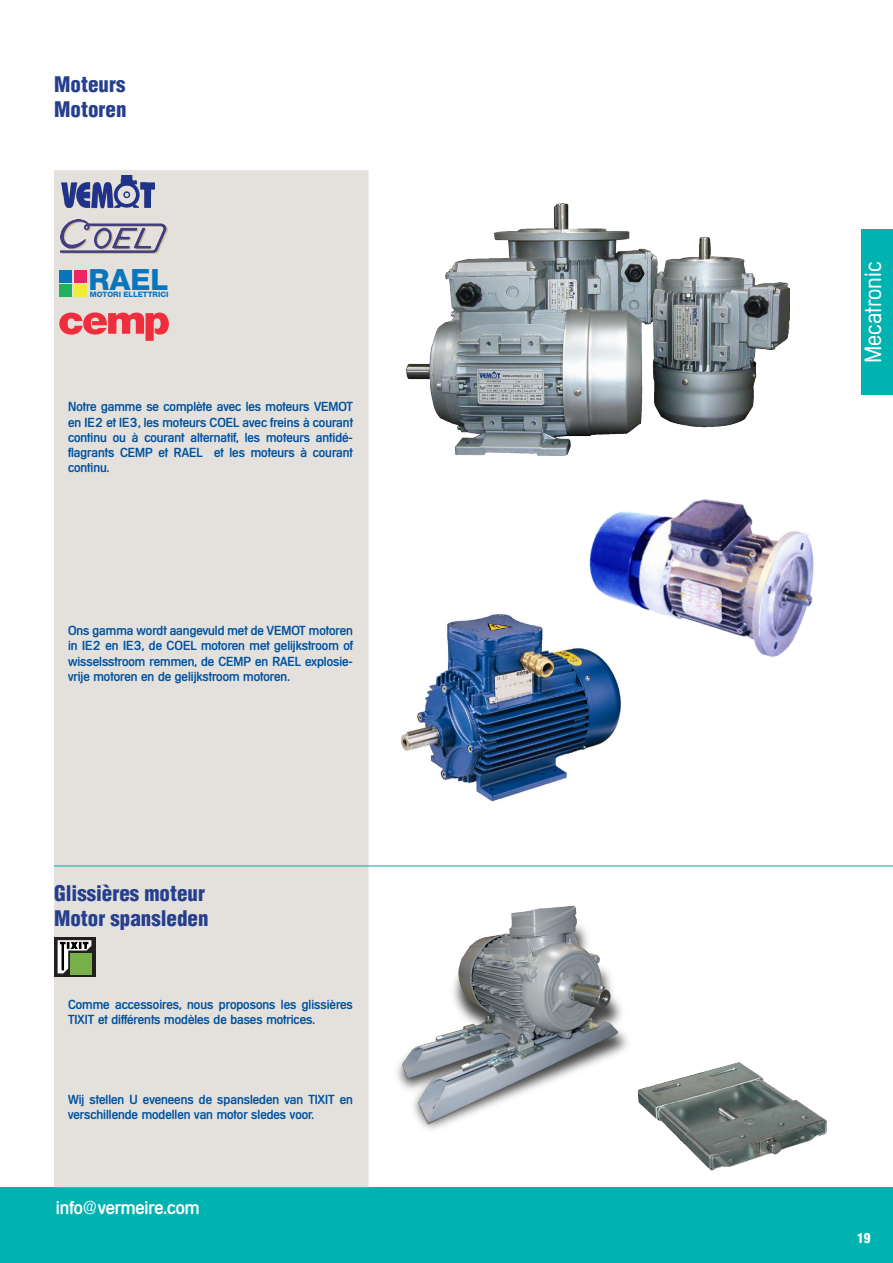
<style>
.page{position:relative;width:893px;height:1263px;background:#fff}
.page>*{position:absolute;margin:0;border:0;box-sizing:border-box;transform-origin:0 0}
.t1{font:800 29.25px "Helvetica Neue LT Com";color:#0975bc}
.t2{font:300 22.5px "Mercedes Serial";color:#fff}
.titre_copie{font:900 condensed 21px "Helvetica LT Std";color:#253f8e}
.t3{font:18px "Mercedes Serial";color:#fff}
.titre_copie-2{font:900 condensed 13.5px "Helvetica LT Std";color:#fff}
.texte_bleu{font:12.75px/15.3px "Mercedes Serial";color:#0153a0;text-align:justify}
.t4{font:800 7.5px "Helvetica Neue LT Com";color:#0975bc}
</style>
<div class="page">
<div style="left:0;top:1187px;width:893px;height:76px;background:#00b3b0"></div>
<div style="left:54px;top:170px;width:315px;height:1017px;background:#e4e1dd"></div>
<div style="left:861px;top:229px;width:32px;height:166px;background:#00b3b0"></div>
<img style="left:62px;top:176px;width:92px;height:33px">
<img style="left:60px;top:219px;width:107px;height:36px">
<svg style="left:59px;top:312px;width:110px;height:29px;background:#e98288"></svg>
<svg style="left:54px;top:937px;width:42px;height:40px"></svg>
<div style="left:70px;top:953px;width:22px;height:21px;background:#78af47"></div>
<svg style="left:58px;top:938px;width:33px;height:35px"></svg>
<img style="left:407px;top:203px;width:382px;height:252px">
<img style="left:397px;top:905px;width:241px;height:225px">
<img style="left:638px;top:1062px;width:189px;height:108px">
<img style="left:570px;top:434px;width:244px;height:223px">
<img style="left:401px;top:610px;width:222px;height:192px">
<hr style="left:54px;top:866px;width:839px;height:1px;background:#00aaa0">
<div style="left:59px;top:270px;width:13px;height:12px;background:#0975bc"></div>
<div style="left:74px;top:270px;width:13px;height:12px;background:#ee2564"></div>
<div style="left:59px;top:284px;width:13px;height:13px;background:#21b15c"></div>
<div style="left:74px;top:284px;width:13px;height:13px;background:#f1ec3b"></div>
<p class="titre_copie" style="left:54px;top:71px;width:73px">Moteurs</p>
<p class="titre_copie" style="left:54px;top:96px;width:74px">Motoren</p>
<p class="t1" style="left:89px;top:262px;width:81px">RAEL</p>
<p class="t4" style="left:90px;top:290px;width:80px">MOTORI ELLETTRICI</p>
<p class="texte_bleu" style="left:68px;top:399px;width:286px">Notre gamme se complète avec les moteurs VEMOT en IE2 et IE3, les moteurs COEL avec freins à courant continu ou à courant alternatif, les moteurs antidé&shy;flagrants CEMP et RAEL et les moteurs à courant continu.</p>
<p class="texte_bleu" style="left:68px;top:623px;width:286px">Ons gamma wordt aangevuld met de VEMOT motoren in IE2 en IE3, de COEL motoren met gelijkstroom of wisselsstroom remmen, de CEMP en RAEL explosie&shy;vrije motoren en de gelijkstroom motoren.</p>
<p class="titre_copie" style="left:54px;top:880px;width:153px">Glissières moteur</p>
<p class="titre_copie" style="left:54px;top:905px;width:156px">Motor spansleden</p>
<p class="texte_bleu" style="left:68px;top:996px;width:286px">Comme accessoires, nous proposons les glissières<br>TIXIT et différents modèles de bases motrices.</p>
<p class="texte_bleu" style="left:68px;top:1092px;width:286px">Wij stellen U eveneens de spansleden van TIXIT en verschillende modellen van motor sledes voor.</p>
<h3 class="t3" style="left:56px;top:1197px;width:145px">info@vermeire.com</h3>
<h2 class="t2" style="left:860px;top:363px;width:102px;rotate:-90deg">Mecatronic</h2>
<p class="titre_copie-2" style="left:857px;top:1229px;width:15px">19</p>
</div>
